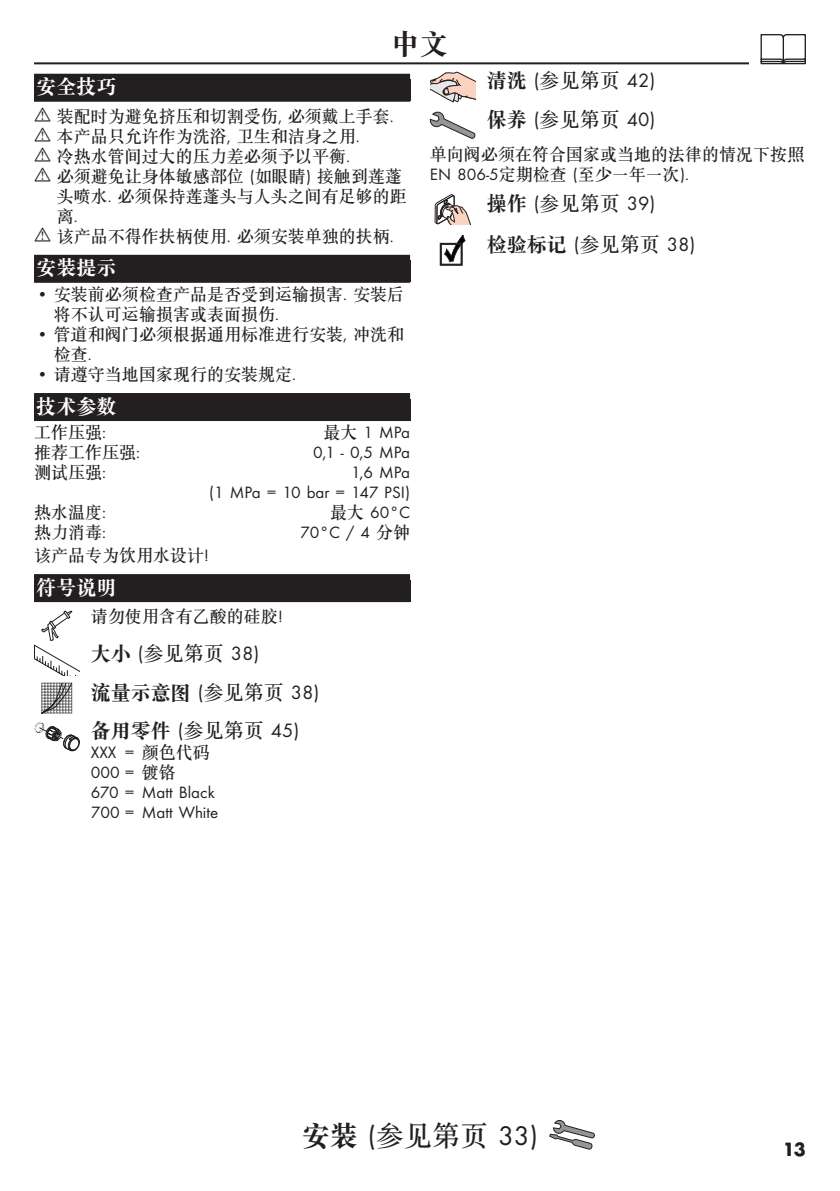
<style>
.page{position:relative;width:840px;height:1191px;background:#fff}
.page>*{position:absolute;margin:0;border:0;box-sizing:border-box;transform-origin:0 0}
.t1{font:28px "Futura TOT Boo";color:#231f20}
.t2{font:28px "SGTC Song Biao Reg Jian";color:#231f20}
.t3{font:20px/38.2px "Futura TOT Boo";color:#231f20}
.t4{font:20px/38.2px "SGTC Song Biao Reg Jian";color:#231f20}
.t5{font:20px "SGTC Song Biao Reg Jian";color:#fff}
.t6{font:700 20px "Futura TOT";color:#231f20}
.t7{font:17px/20px "SGTC Song Reg Jian";color:#231f20}
.t8{font:17px/20px "Futura TOT Boo";color:#231f20;text-align:right}
.s1{font-family:"Futura TOT Boo"}
.s2{font-family:"SGTC Song Reg Jian"}
.s3{font-family:"SGTC Song Biao Reg Jian"}
</style>
<div class="page">
<hr style="left:34px;top:62px;width:771px;height:2px;background:#231f20">
<div style="left:748px;top:34px;width:68px;height:34px;background:#fff"></div>
<svg style="left:760px;top:34px;width:45px;height:30px"></svg>
<svg style="left:549px;top:1120px;width:45px;height:29px"></svg>
<div style="left:34px;top:74px;width:376px;height:28px;background:#231f20"></div>
<div style="left:34px;top:255px;width:376px;height:28px;background:#231f20"></div>
<div style="left:34px;top:393px;width:376px;height:28px;background:#231f20"></div>
<div style="left:34px;top:574px;width:376px;height:28px;background:#231f20"></div>
<svg style="left:34px;top:610px;width:45px;height:65px"></svg>
<svg style="left:41px;top:683px;width:32px;height:30px"></svg>
<svg style="left:34px;top:721px;width:45px;height:30px"></svg>
<svg style="left:430px;top:72px;width:45px;height:30px"></svg>
<svg style="left:429px;top:112px;width:46px;height:27px"></svg>
<svg style="left:434px;top:194px;width:36px;height:30px"></svg>
<svg style="left:440px;top:235px;width:25px;height:30px"></svg>
<h1 class="t2" style="left:392px;top:29px;width:57px">中文</h1>
<p class="t5" style="left:36px;top:76px;width:81px">安全技巧</p>
<p class="t7" style="left:57px;top:106px;width:351px">装配时为避免挤压和切割受伤<span class="s1">,</span> 必须戴上手套<span class="s1">.</span>本产品只允许作为洗浴<span class="s1">,</span> 卫生和洁身之用<span class="s1">.<br></span>冷热水管间过大的压力差必须予以平衡<span class="s1">.<br></span>必须避免让身体敏感部位 <span class="s1">(</span>如眼睛<span class="s1">)</span> 接触到莲蓬头喷水<span class="s1">.</span> 必须保持莲蓬头与人头之间有足够的距离<span class="s1">.<br></span>该产品不得作扶柄使用<span class="s1">.</span> 必须安装单独的扶柄<span class="s1">.</span></p>
<p class="t5" style="left:36px;top:257px;width:81px">安装提示</p>
<p class="t7" style="left:54px;top:284px;width:351px;text-indent:-17px"><span class="s1">•</span> 安装前必须检查产品是否受到运输损害<span class="s1">.</span> 安装后将不认可运输损害或表面损伤<span class="s1">.</span></p>
<p class="t7" style="left:54px;top:324px;width:351px;text-indent:-17px"><span class="s1">•</span> 管道和阀门必须根据通用标准进行安装<span class="s1">,</span> 冲洗和检查<span class="s1">.</span></p>
<p class="t7" style="left:37px;top:364px;width:260px"><span class="s1">•</span> 请遵守当地国家现行的安装规定<span class="s1">.</span></p>
<p class="t5" style="left:36px;top:395px;width:81px">技术参数</p>
<p class="t7" style="left:34px;top:422px;width:73px">工作压强<span class="s1">:</span></p>
<p class="t8" style="left:323px;top:422px;width:88px"><span class="s2">最大</span> 1 MPa</p>
<p class="t7" style="left:34px;top:442px;width:107px">推荐工作压强<span class="s1">:</span></p>
<p class="t8" style="left:313px;top:442px;width:98px">0,1 - 0,5 MPa</p>
<p class="t7" style="left:34px;top:462px;width:73px">测试压强<span class="s1">:</span></p>
<p class="t8" style="left:209px;top:462px;width:202px">1,6 MPa<br>(1 MPa = 10 bar = 147 PSI)</p>
<p class="t7" style="left:34px;top:502px;width:73px">热水温度<span class="s1">:</span></p>
<p class="t8" style="left:330px;top:502px;width:81px"><span class="s2">最大</span> 60°C</p>
<p class="t7" style="left:34px;top:522px;width:73px">热力消毒<span class="s1">:</span></p>
<p class="t8" style="left:300px;top:522px;width:111px">70°C / 4 <span class="s2">分钟</span></p>
<p class="t7" style="left:34px;top:545px;width:176px">该产品专为饮用水设计<span class="s1">!</span></p>
<p class="t5" style="left:36px;top:576px;width:81px">符号说明</p>
<p class="t7" style="left:91px;top:606px;width:193px">请勿使用含有乙酸的硅胶<span class="s1">!</span></p>
<p class="t3" style="left:91px;top:634px;width:170px"><span class="s3">大小</span> (<span class="s2">参见第页</span> 38)</p>
<p class="t4" style="left:91px;top:673px;width:230px">流量示意图 <span class="s1">(</span><span class="s2">参见第页</span> <span class="s1">38)</span>备用零件 <span class="s1">(</span><span class="s2">参见第页</span> <span class="s1">45)</span></p>
<p class="t8" style="left:91px;top:742px;width:129px;text-align:left">XXX = <span class="s2">颜色代码<br></span>000 = <span class="s2">镀铬<br></span>670 = Matt Black<br>700 = Matt White</p>
<p class="t3" style="left:486px;top:62px;width:170px"><span class="s3">清洗</span> (<span class="s2">参见第页</span> 42)<span class="s3">保养</span> (<span class="s2">参见第页</span> 40)</p>
<p class="t7" style="left:429px;top:144px;width:375px">单向阀必须在符合国家或当地的法律的情况下按照</p>
<p class="t8" style="left:429px;top:164px;width:260px">EN 806-5<span class="s2">定期检查</span> (<span class="s2">至少一年一次</span>).</p>
<p class="t3" style="left:486px;top:184px;width:170px"><span class="s3">操作</span> (<span class="s2">参见第页</span> 39)</p>
<p class="t4" style="left:486px;top:225px;width:210px">检验标记 <span class="s1">(</span><span class="s2">参见第页</span> <span class="s1">38)</span></p>
<h1 class="t1" style="left:302px;top:1118px;width:237px"><span class="s3">安装</span> (<span class="s2">参见第页</span> 33)</h1>
<p class="t6" style="left:782px;top:1136px;width:24px">13</p>
</div>
